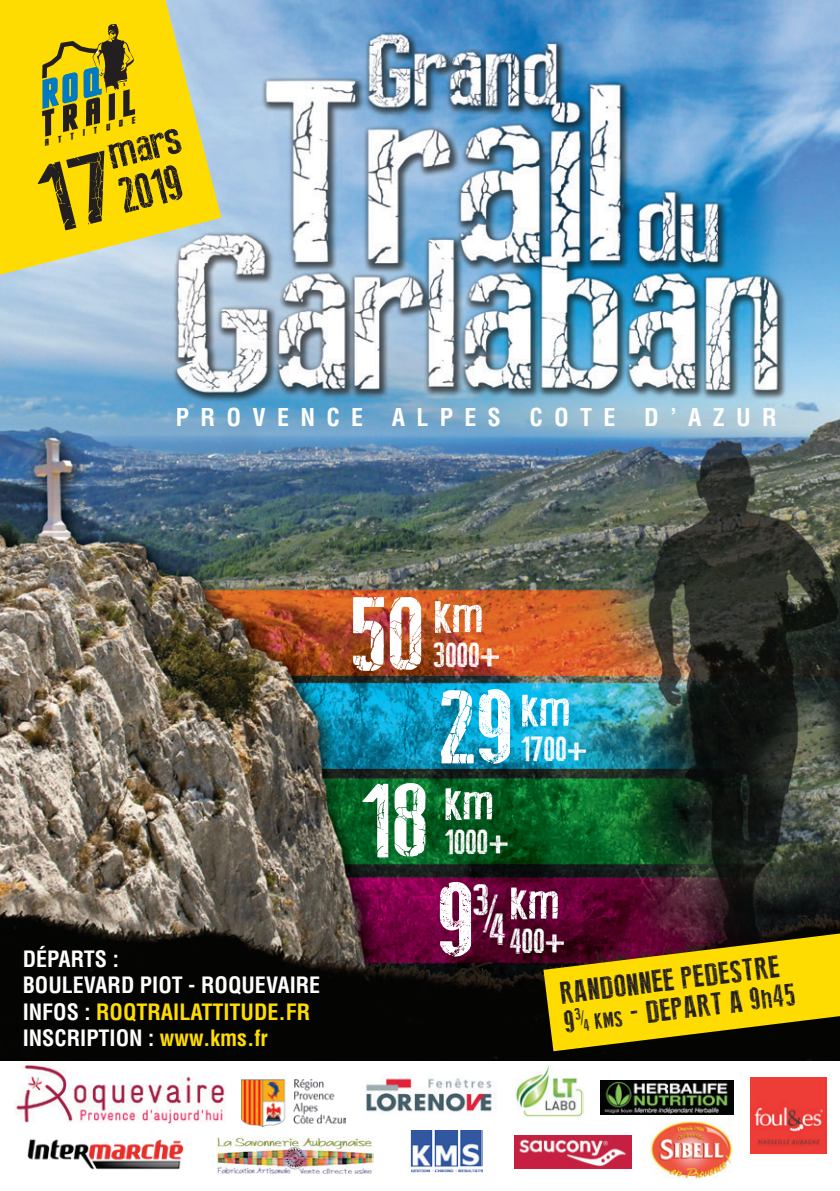
<style>
.page{position:relative;width:840px;height:1191px;background:#fff}
.page>*{position:absolute;margin:0;border:0;box-sizing:border-box;transform-origin:0 0}
.t1{font:103.6px "Broken Type";color:#fff;scale:1.1 1}
.t2{font:52.6px "Broken Type";color:#fff}
.t3{font:49.6px "Broken Type";color:#231f20}
.t4{font:47px "Broken Type";color:#231f20}
.t5{font:43.6px "Broken Type";color:#fff;scale:1.1 1}
.t6{font:34.8px "Broken Type";color:#fff}
.t7{font:31.2px/29.4px "Broken Type";color:#231f20}
.t8{font:700 condensed 24px "Helvetica";letter-spacing:.47em;color:#fff}
.t9{font:700 condensed 22px/26.4px "Helvetica";color:#fff}
.t10{font:9px "Hes Dead Jim";color:#231f20}
.s1{color:#ffdc01}
.s2{font-size:22px}
</style>
<div class="page">
<img style="left:0;top:0;width:839px;height:1060px">
<svg style="left:0;top:0;width:221px;height:274px;background:#ebd842"></svg>
<svg style="left:40px;top:23px;width:95px;height:114px;background:#aba11e"></svg>
<img style="left:15px;top:1062px;width:210px;height:62px">
<img style="left:241px;top:1080px;width:104px;height:46px">
<img style="left:366px;top:1077px;width:130px;height:35px">
<img style="left:600px;top:1080px;width:133px;height:34px">
<img style="left:27px;top:1139px;width:157px;height:30px">
<img style="left:216px;top:1138px;width:157px;height:35px">
<img style="left:514px;top:1135px;width:117px;height:33px">
<img style="left:410px;top:1130px;width:72px;height:43px">
<img style="left:650px;top:1121px;width:82px;height:57px">
<img style="left:516px;top:1066px;width:67px;height:52px">
<img style="left:750px;top:1077px;width:76px;height:76px">
<div style="left:34px;top:150px;width:87px;height:84px;background:#ffdc01"></div>
<svg style="left:543px;top:933px;width:296px;height:118px;background:#b79606"></svg>
<p class="t10" style="left:43px;top:139px;width:95px;rotate:-14deg">ATTITUDE</p>
<h3 class="t4" style="left:103px;top:131px;width:76px;rotate:-14deg">m ars</h3>
<h3 class="t3" style="left:114px;top:173px;width:65px;rotate:-14deg">2019</h3>
<p class="t8" style="left:176px;top:403px;width:602px">PROVENCE ALPES COTE D’AZUR</p>
<p class="t9" style="left:23px;top:945px;width:299px">DÉPARTS :<br>BOULEVARD PIOT - ROQUEVAIRE<br>INFOS : <span class="s1">ROQTRAILATTITUDE.FR<br></span>INSCRIPTION : <span class="s1">www.kms.fr</span></p>
<h1 class="t1" style="left:350px;top:584px;width:70px">50</h1>
<h1 class="t1" style="left:360px;top:771px;width:63px">18</h1>
<h2 class="t2" style="left:433px;top:588px;width:51px">km</h2>
<h3 class="t6" style="left:433px;top:638px;width:68px">3000+</h3>
<h1 class="t1" style="left:437px;top:677px;width:71px">29</h1>
<h2 class="t2" style="left:444px;top:775px;width:51px">km</h2>
<h3 class="t6" style="left:444px;top:825px;width:66px">1000+</h3>
<h2 class="t2" style="left:520px;top:682px;width:51px">km</h2>
<h3 class="t6" style="left:520px;top:732px;width:68px">1700+</h3>
<h1 class="t1" style="left:437px;top:870px;width:36px">9</h1>
<h3 class="t5" style="left:473px;top:879px;width:16px">3</h3>
<h2 class="t2" style="left:509px;top:875px;width:51px">km</h2>
<h3 class="t5" style="left:481px;top:900px;width:23px">4/</h3>
<h3 class="t6" style="left:509px;top:924px;width:57px">400+</h3>
<h3 class="t7" style="left:558px;top:979px;width:234px;rotate:-7deg">randonnee pedestre<br>9 <span class="s2">kms</span> - depart a 9h45</h3>
</div>
